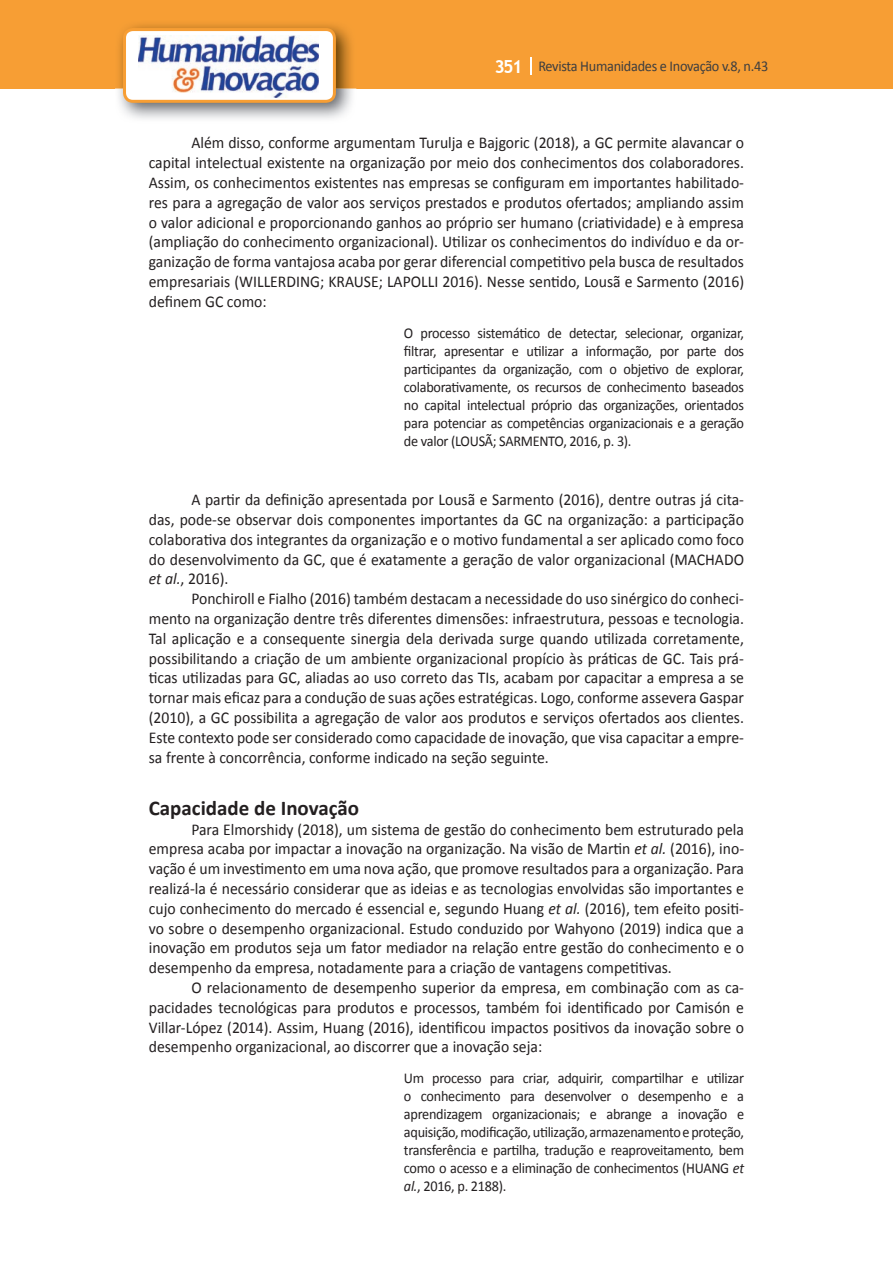
<style>
.page{position:relative;width:893px;height:1263px;background:#fff}
.page>*{position:absolute;margin:0;border:0;box-sizing:border-box;transform-origin:0 0}
.t1{font:700 21px "Calibri";color:#231f20}
.t2{font:16.5px/19.8px "Calibri";color:#231f20;text-align:justify;scale:.95 1}
.t3{font:15px/18px "Calibri";letter-spacing:-.02em;color:#231f20;text-align:justify;scale:.95 1}
.t4{font:15px "Calibri";letter-spacing:-.02em;color:#3e3e3f;scale:.95 1}
.s1{font-family:"Trebuchet MS";font-weight:700;font-size:18px;color:#fff}
.s2{font-style:italic}
</style>
<div class="page">
<div style="left:0;top:0;width:893px;height:88px;background:#f79e34"></div>
<svg style="left:530px;top:57px;width:2px;height:18px"></svg>
<img style="left:115px;top:24px;width:241px;height:95px">
<svg style="left:123px;top:28px;width:213px;height:75px"></svg>
<p class="t4" style="left:495px;top:57px;width:290px"><span class="s1">351</span> Revista Humanidades e Inovação v.8, n.43</p>
<p class="t2" style="left:149px;top:133px;width:628px;text-indent:43px">Além disso, conforme argumentam Turulja e Bajgoric (2018), a GC permite alavancar o capital intelectual existente na organização por meio dos conhecimentos dos colaboradores.<br>Assim, os conhecimentos existentes nas empresas se configuram em importantes habilitado&shy;res para a agregação de valor aos serviços prestados e produtos ofertados; ampliando assim o valor adicional e proporcionando ganhos ao próprio ser humano (criatividade) e à empresa (ampliação do conhecimento organizacional). Utilizar os conhecimentos do indivíduo e da or&shy;ganização de forma vantajosa acaba por gerar diferencial competitivo pela busca de resultados empresariais (WILLERDING; KRAUSE; LAPOLLI 2016). Nesse sentido, Lousã e Sarmento (2016) definem GC como:</p>
<p class="t3" style="left:404px;top:324px;width:360px">O processo sistemático de detectar, selecionar, organizar, filtrar, apresentar e utilizar a informação, por parte dos participantes da organização, com o objetivo de explorar, colaborativamente, os recursos de conhecimento baseados no capital intelectual próprio das organizações, orientados para potenciar as competências organizacionais e a geração de valor (LOUSÃ; SARMENTO, 2016, p. 3).</p>
<p class="t2" style="left:149px;top:490px;width:628px;text-indent:43px">A partir da definição apresentada por Lousã e Sarmento (2016), dentre outras já cita&shy;das, pode-se observar dois componentes importantes da GC na organização: a participação colaborativa dos integrantes da organização e o motivo fundamental a ser aplicado como foco do desenvolvimento da GC, que é exatamente a geração de valor organizacional (MACHADO <span class="s2">et al.</span>, 2016).</p>
<p class="t2" style="left:149px;top:589px;width:628px;text-indent:43px">Ponchiroll e Fialho (2016) também destacam a necessidade do uso sinérgico do conheci&shy;mento na organização dentre três diferentes dimensões: infraestrutura, pessoas e tecnologia.<br>Tal aplicação e a consequente sinergia dela derivada surge quando utilizada corretamente, possibilitando a criação de um ambiente organizacional propício às práticas de GC. Tais prá&shy;ticas utilizadas para GC, aliadas ao uso correto das TIs, acabam por capacitar a empresa a se tornar mais eficaz para a condução de suas ações estratégicas. Logo, conforme assevera Gaspar (2010), a GC possibilita a agregação de valor aos produtos e serviços ofertados aos clientes.<br>Este contexto pode ser considerado como capacidade de inovação, que visa capacitar a empre&shy;sa frente à concorrência, conforme indicado na seção seguinte.</p>
<p class="t1" style="left:149px;top:794px;width:212px">Capacidade de Inovação</p>
<p class="t2" style="left:149px;top:819px;width:628px;text-indent:43px">Para Elmorshidy (2018), um sistema de gestão do conhecimento bem estruturado pela empresa acaba por impactar a inovação na organização. Na visão de Martin <span class="s2">et al.</span> (2016), ino&shy;vação é um investimento em uma nova ação, que promove resultados para a organização. Para realizá-la é necessário considerar que as ideias e as tecnologias envolvidas são importantes e cujo conhecimento do mercado é essencial e, segundo Huang <span class="s2">et al.</span> (2016), tem efeito positi&shy;vo sobre o desempenho organizacional. Estudo conduzido por Wahyono (2019) indica que a inovação em produtos seja um fator mediador na relação entre gestão do conhecimento e o desempenho da empresa, notadamente para a criação de vantagens competitivas.</p>
<p class="t2" style="left:149px;top:978px;width:628px;text-indent:43px">O relacionamento de desempenho superior da empresa, em combinação com as ca&shy;pacidades tecnológicas para produtos e processos, também foi identificado por Camisón e Villar-López (2014). Assim, Huang (2016), identificou impactos positivos da inovação sobre o desempenho organizacional, ao discorrer que a inovação seja:</p>
<p class="t3" style="left:404px;top:1069px;width:360px">Um processo para criar, adquirir, compartilhar e utilizar o conhecimento para desenvolver o desempenho e a aprendizagem organizacionais; e abrange a inovação e aquisição, modificação, utilização, armazenamento e proteção, transferência e partilha, tradução e reaproveitamento, bem como o acesso e a eliminação de conhecimentos (HUANG <span class="s2">et al.</span>, 2016, p. 2188).</p>
</div>
